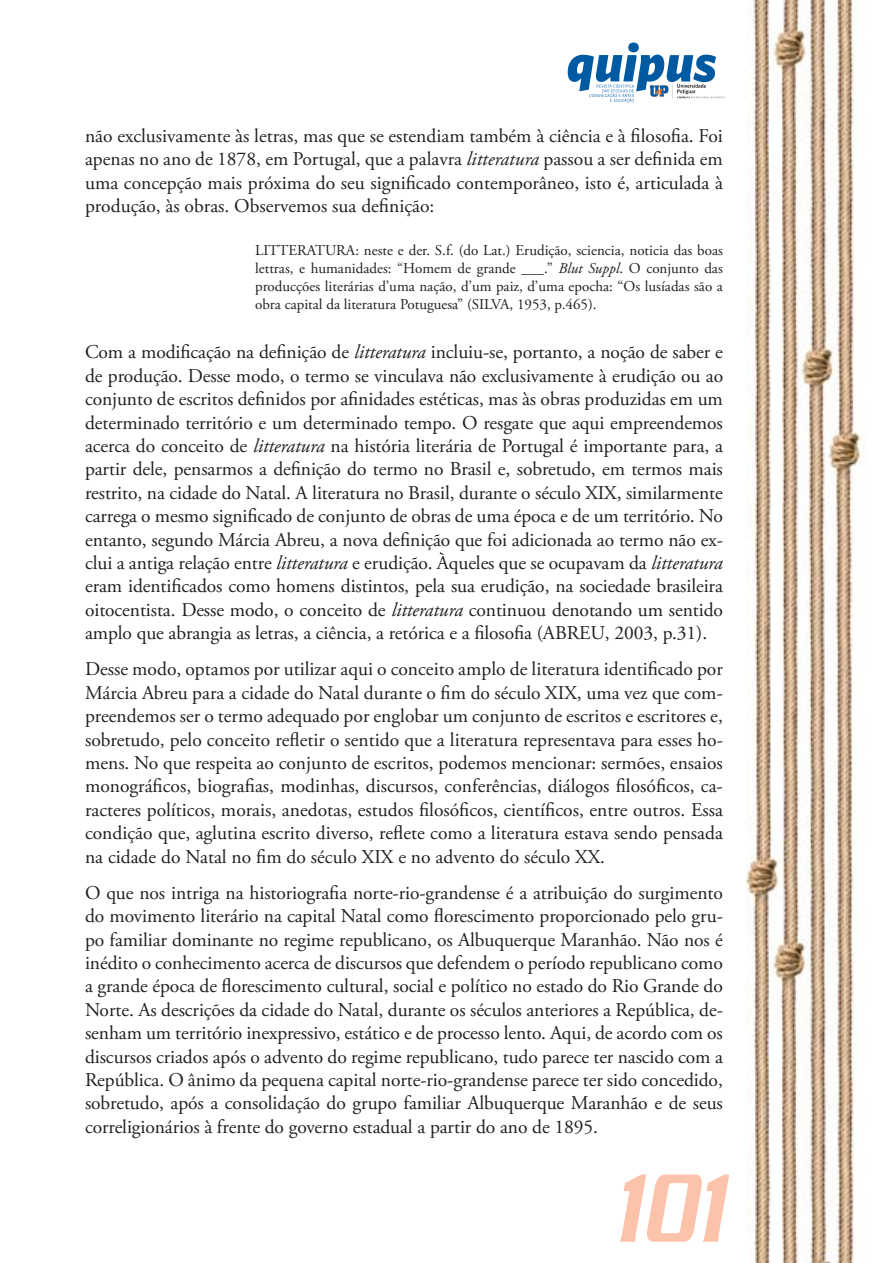
<style>
.page{position:relative;width:893px;height:1263px;background:#fff}
.page>*{position:absolute;margin:0;border:0;box-sizing:border-box;transform-origin:0 0}
.t1{font:italic 500 105px "Serpentine Std";color:#fbc4aa;scale:.7 1}
.t2{font:19.5px/23.4px "Adobe Garamond Pro";letter-spacing:-.005em;color:#231f20;text-align:justify}
.t3{font:15px/18px "Adobe Garamond Pro";color:#231f20;text-align:justify}
.s1{font-style:italic}
</style>
<div class="page">
<img style="left:567px;top:0;width:298px;height:1263px">
<svg style="left:568px;top:43px;width:157px;height:60px"></svg>
<p class="t2" style="left:85px;top:126px;width:639px">não exclusivamente às letras, mas que se estendiam também à ciência e à filosofia. Foi apenas no ano de 1878, em Portugal, que a palavra <span class="s1">litteratura</span> passou a ser definida em uma concepção mais próxima do seu significado contemporâneo, isto é, articulada à produção, às obras. Observemos sua definição:</p>
<p class="t3" style="left:255px;top:243px;width:469px">LITTERATURA: neste e der. S.f. (do Lat.) Erudição, sciencia, noticia das boas lettras, e humanidades: “Homem de grande ___.” <span class="s1">Blut Suppl</span>. O conjunto das producções literárias d’uma nação, d’um paiz, d’uma epocha: “Os lusíadas são a obra capital da literatura Potuguesa” (SILVA, 1953, p.465).</p>
<p class="t2" style="left:85px;top:342px;width:640px">Com a modificação na definição de <span class="s1">litteratura</span> incluiu-se, portanto, a noção de saber e de produção. Desse modo, o termo se vinculava não exclusivamente à erudição ou ao conjunto de escritos definidos por afinidades estéticas, mas às obras produzidas em um determinado território e um determinado tempo. O resgate que aqui empreendemos acerca do conceito de <span class="s1">litteratura</span> na história literária de Portugal é importante para, a partir dele, pensarmos a definição do termo no Brasil e, sobretudo, em termos mais restrito, na cidade do Natal. A literatura no Brasil, durante o século XIX, similarmente carrega o mesmo significado de conjunto de obras de uma época e de um território. No entanto, segundo Márcia Abreu, a nova definição que foi adicionada ao termo não ex&shy;clui a antiga relação entre <span class="s1">litteratura</span> e erudição. Àqueles que se ocupavam da <span class="s1">litteratura </span>eram identificados como homens distintos, pela sua erudição, na sociedade brasileira oitocentista. Desse modo, o conceito de <span class="s1">litteratura</span> continuou denotando um sentido amplo que abrangia as letras, a ciência, a retórica e a filosofia (ABREU, 2003, p.31).</p>
<p class="t2" style="left:85px;top:659px;width:639px">Desse modo, optamos por utilizar aqui o conceito amplo de literatura identificado por Márcia Abreu para a cidade do Natal durante o fim do século XIX, uma vez que com&shy;preendemos ser o termo adequado por englobar um conjunto de escritos e escritores e, sobretudo, pelo conceito refletir o sentido que a literatura representava para esses ho&shy;mens. No que respeita ao conjunto de escritos, podemos mencionar: sermões, ensaios monográficos, biografias, modinhas, discursos, conferências, diálogos filosóficos, ca&shy;racteres políticos, morais, anedotas, estudos filosóficos, científicos, entre outros. Essa condição que, aglutina escrito diverso, reflete como a literatura estava sendo pensada na cidade do Natal no fim do século XIX e no advento do século XX.</p>
<p class="t2" style="left:85px;top:882px;width:639px">O que nos intriga na historiografia norte-rio-grandense é a atribuição do surgimento do movimento literário na capital Natal como florescimento proporcionado pelo gru&shy;po familiar dominante no regime republicano, os Albuquerque Maranhão. Não nos é inédito o conhecimento acerca de discursos que defendem o período republicano como a grande época de florescimento cultural, social e político no estado do Rio Grande do Norte. As descrições da cidade do Natal, durante os séculos anteriores a República, de&shy;senham um território inexpressivo, estático e de processo lento. Aqui, de acordo com os discursos criados após o advento do regime republicano, tudo parece ter nascido com a República. O ânimo da pequena capital norte-rio-grandense parece ter sido concedido, sobretudo, após a consolidação do grupo familiar Albuquerque Maranhão e de seus correligionários à frente do governo estadual a partir do ano de 1895.</p>
<h1 class="t1" style="left:612px;top:1176px;width:163px">101</h1>
</div>
